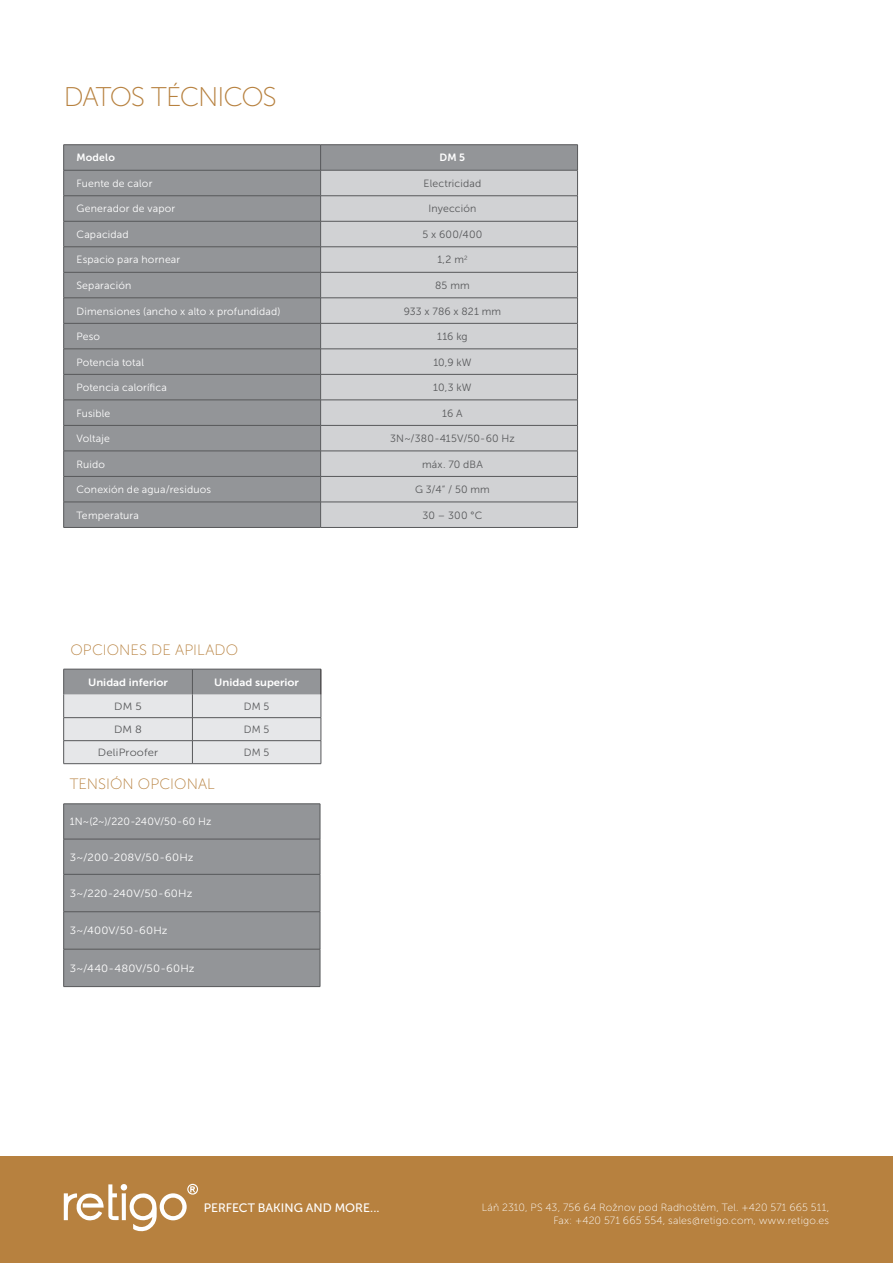
<style>
.page{position:relative;width:893px;height:1263px;background:#fff}
.page>*{position:absolute;margin:0;border:0;box-sizing:border-box;transform-origin:0 0}
.t1{font:27px "Museo Sans 100";letter-spacing:-.05em;color:#b7813f}
.t2{font:15px "Museo Sans 100";letter-spacing:.005em;color:#b7813f}
.t3{font:12.15px "Museo Sans 500";color:#fff}
.Text{font:10.5px "Museo Sans 300";letter-spacing:.015em;color:#fff}
.Text-2{font:10.5px "Museo Sans 300";letter-spacing:.015em;color:#57585a}
.t4{font:10.5px/13.5px "Museo Sans 100";letter-spacing:.015em;color:#fff;text-align:right}
.Text_v_tabulce{font:10.5px "Museo Sans 300";letter-spacing:.015em;color:#fff;scale:1.08 1}
.Text_v_tabulce-2{font:10.5px "Museo Sans 700";color:#fff;scale:1.08 1}
.Text_v_tabulce-3{font:10.5px "Museo Sans 300";letter-spacing:.015em;color:#57585a;scale:1.08 1}
.Text_v_tabulce-4{font:10.5px "Museo Sans 700";color:#fff}
</style>
<div class="page">
<div style="left:0;top:1157px;width:893px;height:106px;background:#b7813f"></div>
<svg style="left:64px;top:1184px;width:134px;height:48px"></svg>
<div style="left:64px;top:145px;width:513px;height:382px;background:#939598"></div>
<div style="left:321px;top:171px;width:256px;height:356px;background:#d1d2d4"></div>
<hr style="left:64px;top:144px;width:257px;height:1px;background:#57585a">
<hr style="left:321px;top:144px;width:257px;height:1px;background:#57585a">
<hr style="left:64px;top:170px;width:257px;height:1px;background:#57585a">
<hr style="left:321px;top:170px;width:257px;height:1px;background:#57585a">
<hr style="left:64px;top:195px;width:257px;height:1px;background:#57585a">
<hr style="left:321px;top:195px;width:257px;height:1px;background:#57585a">
<hr style="left:64px;top:221px;width:257px;height:1px;background:#57585a">
<hr style="left:321px;top:221px;width:257px;height:1px;background:#57585a">
<hr style="left:64px;top:247px;width:257px;height:1px;background:#57585a">
<hr style="left:321px;top:247px;width:257px;height:1px;background:#57585a">
<hr style="left:64px;top:272px;width:257px;height:1px;background:#57585a">
<hr style="left:321px;top:272px;width:257px;height:1px;background:#57585a">
<hr style="left:64px;top:298px;width:257px;height:1px;background:#57585a">
<hr style="left:321px;top:298px;width:257px;height:1px;background:#57585a">
<hr style="left:64px;top:323px;width:257px;height:1px;background:#57585a">
<hr style="left:321px;top:323px;width:257px;height:1px;background:#57585a">
<hr style="left:64px;top:349px;width:257px;height:1px;background:#57585a">
<hr style="left:321px;top:349px;width:257px;height:1px;background:#57585a">
<hr style="left:64px;top:374px;width:257px;height:1px;background:#57585a">
<hr style="left:321px;top:374px;width:257px;height:1px;background:#57585a">
<hr style="left:64px;top:400px;width:257px;height:1px;background:#57585a">
<hr style="left:321px;top:400px;width:257px;height:1px;background:#57585a">
<hr style="left:64px;top:425px;width:257px;height:1px;background:#57585a">
<hr style="left:321px;top:425px;width:257px;height:1px;background:#57585a">
<hr style="left:64px;top:451px;width:257px;height:1px;background:#57585a">
<hr style="left:321px;top:451px;width:257px;height:1px;background:#57585a">
<hr style="left:64px;top:476px;width:257px;height:1px;background:#57585a">
<hr style="left:321px;top:476px;width:257px;height:1px;background:#57585a">
<hr style="left:64px;top:502px;width:257px;height:1px;background:#57585a">
<svg style="left:63px;top:145px;width:1px;height:382px"></svg>
<hr style="left:321px;top:502px;width:257px;height:1px;background:#57585a">
<svg style="left:320px;top:145px;width:1px;height:382px"></svg>
<svg style="left:577px;top:145px;width:1px;height:382px"></svg>
<hr style="left:64px;top:527px;width:257px;height:1px;background:#57585a">
<hr style="left:321px;top:527px;width:257px;height:1px;background:#57585a">
<div style="left:64px;top:804px;width:256px;height:182px;background:#939598"></div>
<hr style="left:64px;top:803px;width:256px;height:1px;background:#57585a">
<hr style="left:63px;top:804px;width:1px;height:35px;background:#57585a">
<hr style="left:320px;top:804px;width:1px;height:35px;background:#57585a">
<hr style="left:64px;top:839px;width:256px;height:1px;background:#57585a">
<hr style="left:63px;top:839px;width:1px;height:35px;background:#57585a">
<hr style="left:320px;top:839px;width:1px;height:35px;background:#57585a">
<hr style="left:64px;top:874px;width:256px;height:1px;background:#57585a">
<hr style="left:63px;top:874px;width:1px;height:37px;background:#57585a">
<hr style="left:320px;top:874px;width:1px;height:37px;background:#57585a">
<hr style="left:64px;top:911px;width:256px;height:1px;background:#57585a">
<hr style="left:63px;top:912px;width:1px;height:37px;background:#57585a">
<hr style="left:320px;top:912px;width:1px;height:37px;background:#57585a">
<hr style="left:64px;top:949px;width:256px;height:1px;background:#57585a">
<hr style="left:63px;top:949px;width:1px;height:37px;background:#57585a">
<hr style="left:320px;top:949px;width:1px;height:37px;background:#57585a">
<hr style="left:64px;top:986px;width:256px;height:1px;background:#57585a">
<svg style="left:63px;top:669px;width:259px;height:95px;background:#c9cbcd"></svg>
<h2 class="t1" style="left:64px;top:82px;width:215px">DATOS TÉCNICOS</h2>
<p class="Text_v_tabulce-4" style="left:76px;top:152px;width:40px">Modelo</p>
<p class="Text_v_tabulce-4" style="left:440px;top:152px;width:27px">DM 5</p>
<p class="Text" style="left:76px;top:178px;width:77px">Fuente de calor</p>
<p class="Text-2" style="left:424px;top:178px;width:59px">Electricidad</p>
<p class="Text" style="left:76px;top:203px;width:100px">Generador de vapor</p>
<p class="Text-2" style="left:429px;top:203px;width:49px">Inyección</p>
<p class="Text" style="left:76px;top:229px;width:54px">Capacidad</p>
<p class="Text-2" style="left:422px;top:229px;width:62px">5 x 600/400</p>
<p class="Text" style="left:76px;top:254px;width:105px">Espacio para hornear</p>
<p class="Text-2" style="left:437px;top:254px;width:32px">1,2 m<sup>2</sup></p>
<p class="Text" style="left:76px;top:280px;width:56px">Separación</p>
<p class="Text-2" style="left:435px;top:280px;width:36px">85 mm</p>
<p class="Text" style="left:76px;top:305px;width:206px">Dimensiones (ancho x alto x profundidad)</p>
<p class="Text-2" style="left:404px;top:305px;width:99px">933 x 786 x 821 mm</p>
<p class="Text" style="left:76px;top:331px;width:25px">Peso</p>
<p class="Text-2" style="left:437px;top:331px;width:32px">116 kg</p>
<p class="Text" style="left:76px;top:356px;width:69px">Potencia total</p>
<p class="Text-2" style="left:433px;top:356px;width:40px">10,9 kW</p>
<p class="Text" style="left:76px;top:382px;width:92px">Potencia calorífica</p>
<p class="Text-2" style="left:433px;top:382px;width:40px">10,3 kW</p>
<p class="Text" style="left:76px;top:407px;width:35px">Fusible</p>
<p class="Text-2" style="left:442px;top:407px;width:22px">16 A</p>
<p class="Text" style="left:76px;top:433px;width:35px">Voltaje</p>
<p class="Text-2" style="left:390px;top:433px;width:126px">3N~/380-415V/50-60 Hz</p>
<p class="Text" style="left:76px;top:458px;width:30px">Ruido</p>
<p class="Text-2" style="left:422px;top:458px;width:62px">máx. 70 dBA</p>
<p class="Text" style="left:76px;top:484px;width:136px">Conexión de agua/residuos</p>
<p class="Text-2" style="left:415px;top:484px;width:76px">G 3/4“ / 50 mm</p>
<p class="Text" style="left:76px;top:509px;width:64px">Temperatura</p>
<p class="Text-2" style="left:423px;top:509px;width:61px">30 – 300 °C</p>
<p class="t2" style="left:70px;top:642px;width:169px">OPCIONES DE APILADO</p>
<p class="Text_v_tabulce-2" style="left:88px;top:676px;width:75px">Unidad inferior</p>
<p class="Text_v_tabulce-2" style="left:214px;top:676px;width:80px">Unidad superior</p>
<p class="Text_v_tabulce-3" style="left:114px;top:701px;width:27px">DM 5</p>
<p class="Text-2" style="left:244px;top:701px;width:27px">DM 5</p>
<p class="Text_v_tabulce-3" style="left:114px;top:724px;width:27px">DM 8</p>
<p class="Text-2" style="left:244px;top:724px;width:27px">DM 5</p>
<p class="Text_v_tabulce-3" style="left:98px;top:747px;width:57px">DeliProofer</p>
<p class="Text-2" style="left:244px;top:747px;width:27px">DM 5</p>
<p class="t2" style="left:70px;top:776px;width:147px">TENSIÓN OPCIONAL</p>
<p class="Text" style="left:70px;top:816px;width:143px">1N~(2~)/220-240V/50-60 Hz</p>
<p class="Text_v_tabulce" style="left:70px;top:851px;width:116px">3~/200-208V/50-60Hz</p>
<p class="Text_v_tabulce" style="left:70px;top:888px;width:115px">3~/220-240V/50-60Hz</p>
<p class="Text_v_tabulce" style="left:70px;top:925px;width:92px">3~/400V/50-60Hz</p>
<p class="Text_v_tabulce" style="left:70px;top:962px;width:117px">3~/440-480V/50-60Hz</p>
<p class="t3" style="left:204px;top:1201px;width:177px">PERFECT BAKING AND MORE...</p>
<p class="t4" style="left:482px;top:1201px;width:349px">Láň 2310, PS 43, 756 64 Rožnov pod Radhoštěm, Tel. +420 571 665 511,<br>Fax: +420 571 665 554, sales@retigo.com, www.retigo.es</p>
</div>
